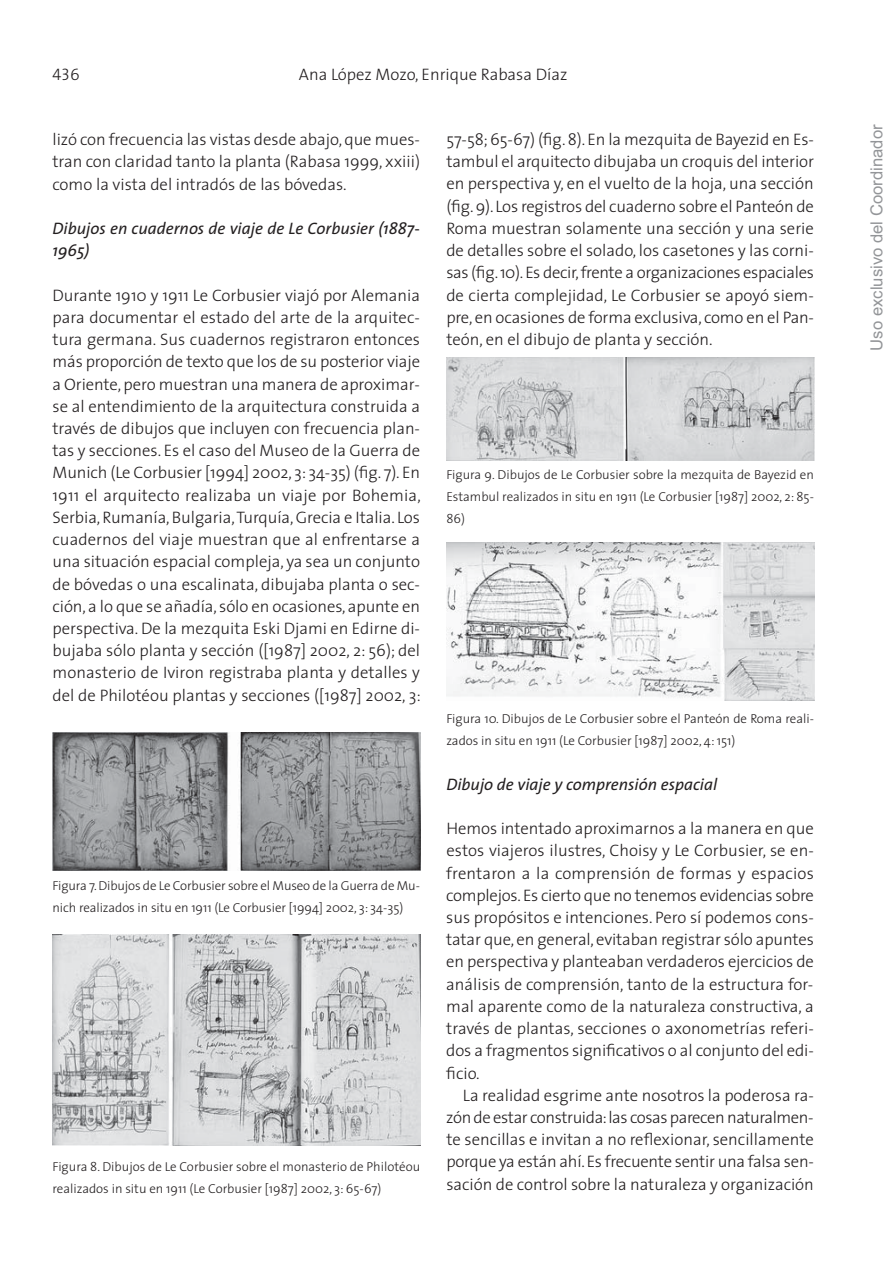
<style>
.page{position:relative;width:893px;height:1263px;background:#fff}
.page>*{position:absolute;margin:0;border:0;box-sizing:border-box;transform-origin:0 0}
.t1{font:300 16.65px/22.2px "The Sans";color:#231f20;text-align:justify}
.t2{font:italic 16.65px/22.2px "The Sans";color:#231f20}
.t3{font:16.65px "Arial";color:#939598}
.t4{font:16.65px "The Sans Light Caps";color:#231f20}
.t5{font:300 12.9px/22.2px "The Sans";color:#231f20}
</style>
<div class="page">
<img style="left:53px;top:733px;width:367px;height:137px">
<img style="left:53px;top:935px;width:367px;height:211px">
<img style="left:446px;top:357px;width:368px;height:103px">
<img style="left:446px;top:542px;width:368px;height:158px">
<p class="t4" style="left:53px;top:61px;width:29px">436</p>
<p class="t1" style="left:299px;top:65px;width:270px">Ana López Mozo, Enrique Rabasa Díaz</p>
<p class="t1" style="left:52px;top:130px;width:369px">lizó con frecuencia las vistas desde abajo, que mues&shy;tran con claridad tanto la planta (Rabasa 1999, xxiii) como la vista del intradós de las bóvedas.</p>
<p class="t2" style="left:52px;top:219px;width:369px">Dibujos en cuadernos de viaje de Le Corbusier (1887-<br>1965)</p>
<p class="t1" style="left:52px;top:286px;width:370px">Durante 1910 y 1911 Le Corbusier viajó por Alemania para documentar el estado del arte de la arquitec&shy;tura germana. Sus cuadernos registraron entonces más proporción de texto que los de su posterior viaje a Oriente, pero muestran una manera de aproximar - se al entendimiento de la arquitectura construida a través de dibujos que incluyen con frecuencia plan&shy;tas y secciones. Es el caso del Museo de la Guerra de Munich (Le Corbusier [1994] 2002, 3: 34-35) (fig. 7). En 1911 el arquitecto realizaba un viaje por Bohemia, Serbia, Rumanía, Bulgaria, Turquía, Grecia e Italia. Los cuadernos del viaje muestran que al enfrentarse a una situación espacial compleja, ya sea un conjunto de bóvedas o una escalinata, dibujaba planta o sec&shy;ción, a lo que se añadía, sólo en ocasiones, apunte en perspectiva. De la mezquita Eski Djami en Edirne di&shy;bujaba sólo planta y sección ([1987] 2002, 2: 56); del monasterio de Iviron registraba planta y detalles y del de Philotéou plantas y secciones ([1987] 2002, 3:</p>
<p class="t5" style="left:53px;top:876px;width:369px">Figura 7. Dibujos de Le Corbusier sobre el Museo de la Guerra de Mu&shy;nich realizados in situ en 1911 (Le Corbusier [1994] 2002, 3: 34-35)</p>
<p class="t5" style="left:53px;top:1157px;width:369px">Figura 8. Dibujos de Le Corbusier sobre el monasterio de Philotéou realizados in situ en 1911 (Le Corbusier [1987] 2002, 3: 65-67)</p>
<p class="t1" style="left:446px;top:130px;width:369px">57-58; 65-67) (fig. 8). En la mezquita de Bayezid en Es&shy;tambul el arquitecto dibujaba un croquis del interior en perspectiva y, en el vuelto de la hoja, una sección (fig. 9). Los registros del cuaderno sobre el Panteón de Roma muestran solamente una sección y una serie de detalles sobre el solado, los casetones y las corni&shy;sas (fig. 10). Es decir, frente a organizaciones espaciales de cierta complejidad, Le Corbusier se apoyó siem - pre, en ocasiones de forma exclusiva, como en el Pan&shy;teón, en el dibujo de planta y sección.</p>
<p class="t5" style="left:446px;top:464px;width:369px;text-align:justify">Figura 9. Dibujos de Le Corbusier sobre la mezquita de Bayezid en Estambul realizados in situ en 1911 (Le Corbusier [1987] 2002, 2: 85- 86)</p>
<p class="t5" style="left:446px;top:709px;width:369px">Figura 10. Dibujos de Le Corbusier sobre el Panteón de Roma reali&shy;zados in situ en 1911 (Le Corbusier [1987] 2002, 4: 151)</p>
<p class="t2" style="left:446px;top:775px;width:272px">Dibujo de viaje y comprensión espacial</p>
<p class="t1" style="left:446px;top:819px;width:369px">Hemos intentado aproximarnos a la manera en que estos viajeros ilustres, Choisy y Le Corbusier, se en&shy;frentaron a la comprensión de formas y espacios complejos. Es cierto que no tenemos evidencias sobre sus propósitos e intenciones. Pero sí podemos cons&shy;tatar que, en general, evitaban registrar sólo apuntes en perspectiva y planteaban verdaderos ejercicios de análisis de comprensión, tanto de la estructura for&shy;mal aparente como de la naturaleza constructiva, a través de plantas, secciones o axonometrías referi&shy;dos a fragmentos significativos o al conjunto del edi&shy;ficio.</p>
<p class="t1" style="left:446px;top:1086px;width:369px;text-indent:17px">La realidad esgrime ante nosotros la poderosa ra - zón de estar construida: las cosas parecen naturalmen - te sencillas e invitan a no reflexionar, sencillamente porque ya están ahí. Es frecuente sentir una falsa sen - sación de control sobre la naturaleza y organización</p>
<p class="t3" style="left:867px;top:351px;width:228px;rotate:-90deg">Uso exclusivo del Coordinador</p>
</div>
